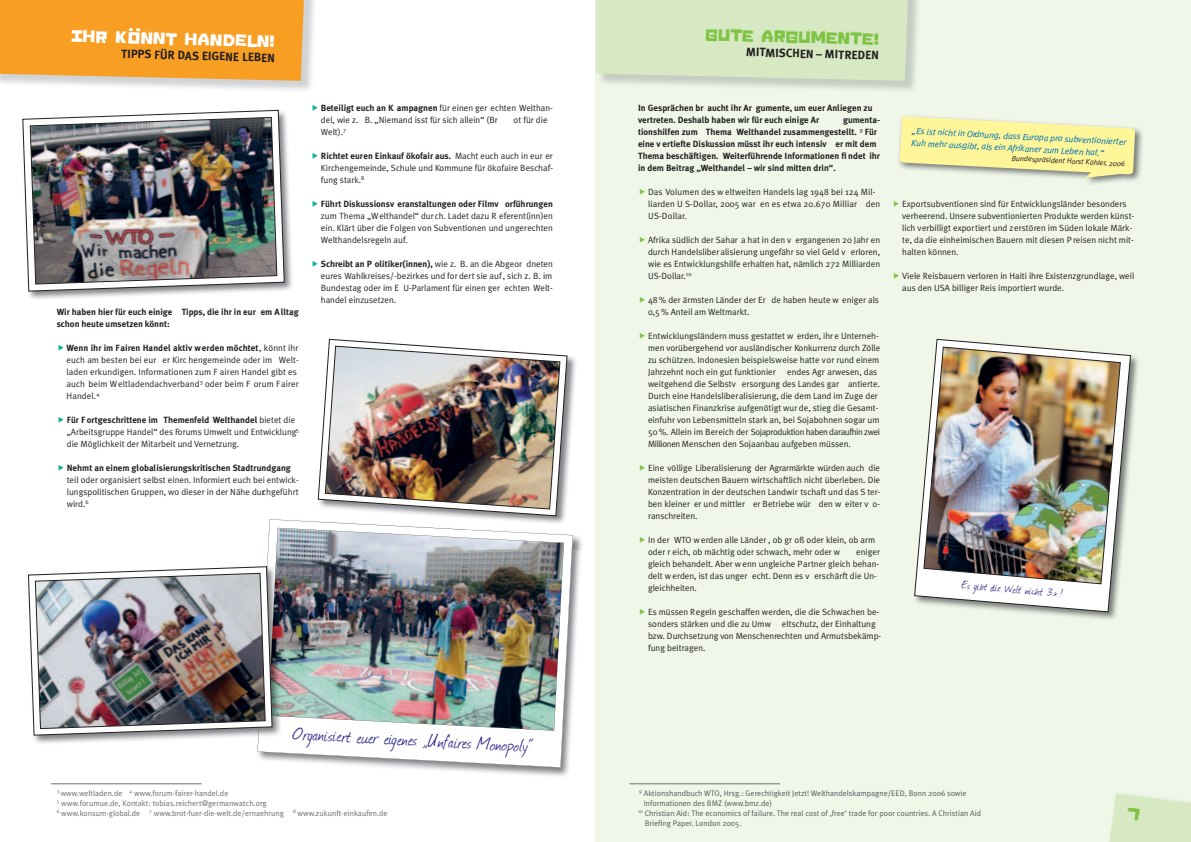
<style>
.page{position:relative;width:1191px;height:842px;background:#fff}
.page>*{position:absolute;margin:0;border:0;box-sizing:border-box;transform-origin:0 0}
.t1{font:21px "Journal";color:#343190}
.t2{font:15px "Sinking Ship";color:#fff}
.t3{font:15px "Sinking Ship";color:#7fc344}
.t4{font:13.6px "Journal";color:#343190}
.t5{font:700 12px "Meta Plus";color:#231f20}
.t6{font:9px/12px "Meta Plus Normal";color:#231f20}
.t7{font:700 9px/12px "Meta Plus";color:#231f20}
.t8{font:italic 9px/12px "Meta Plus Normal";color:#006fb9}
.t9{font:8px "Meta Plus Normal";color:#57585a}
.t10{font:8px/10px "Meta Plus Normal";color:#6c6d70}
.t11{font:italic 7.5px "Meta Plus Normal";color:#231f20}
.s1{font-family:"Meta Plus Normal";font-weight:400}
.s2{font-family:"Meta Plus";font-weight:700}
</style>
<div class="page">
<hr style="left:51px;top:783px;width:151px;height:1px;background:#6c6d70">
<div style="left:595px;top:0;width:596px;height:842px;background:#f0f7e9"></div>
<hr style="left:629px;top:783px;width:151px;height:1px;background:#6c6d70">
<div style="left:595px;top:0;width:313px;height:81px;background:#d6e9c2"></div>
<div style="left:0;top:0;width:304px;height:81px;background:#f79e23"></div>
<img style="left:1076px;top:128px;width:67px;height:56px">
<svg style="left:899px;top:116px;width:236px;height:62px"></svg>
<img style="left:22px;top:109px;width:270px;height:190px">
<svg style="left:23px;top:110px;width:261px;height:181px"></svg>
<img style="left:30px;top:117px;width:247px;height:167px">
<img style="left:573px;top:536px;width:9px;height:14px">
<img style="left:553px;top:550px;width:28px;height:226px">
<svg style="left:257px;top:519px;width:316px;height:248px"></svg>
<img style="left:268px;top:528px;width:296px;height:203px">
<img style="left:316px;top:338px;width:260px;height:192px">
<img style="left:466px;top:522px;width:2px;height:8px">
<img style="left:316px;top:522px;width:150px;height:8px">
<svg style="left:318px;top:339px;width:249px;height:177px"></svg>
<img style="left:325px;top:346px;width:235px;height:163px">
<img style="left:33px;top:565px;width:225px;height:183px">
<img style="left:267px;top:565px;width:18px;height:183px">
<img style="left:258px;top:565px;width:9px;height:183px">
<img style="left:272px;top:565px;width:13px;height:152px">
<img style="left:268px;top:565px;width:8px;height:150px">
<svg style="left:28px;top:566px;width:244px;height:169px"></svg>
<img style="left:35px;top:573px;width:230px;height:156px">
<img style="left:936px;top:338px;width:202px;height:282px">
<svg style="left:914px;top:339px;width:216px;height:273px"></svg>
<img style="left:923px;top:347px;width:197px;height:237px">
<svg style="left:1109px;top:793px;width:82px;height:49px;background:#d9eac7"></svg>
<h2 class="t2" style="left:72px;top:27px;width:206px;rotate:2deg">Ihr k nnt handeln!</h2>
<h3 class="t5" style="left:121px;top:47px;width:155px;rotate:1deg">TIPPS FÜR DAS EIGENE LEBEN</h3>
<h2 class="t3" style="left:706px;top:26px;width:175px;rotate:2deg">Gute Argumente!</h2>
<h3 class="t5" style="left:746px;top:46px;width:135px;rotate:1deg">MITMISCHEN – MITREDEN</h3>
<p class="t7" style="left:57px;top:306px;width:244px">Wir haben hier für euch einige Tipps, die ihr in eur em A lltag schon heute umsetzen könnt:</p>
<p class="t7" style="left:67px;top:342px;width:233px">Wenn ihr im Fairen Handel aktiv werden möchtet<span class="s1">, könnt ihr</span></p>
<p class="t6" style="left:67px;top:354px;width:234px">euch am besten bei eur er Kirc hengemeinde oder im Welt&shy;laden erkundigen. Informationen zum F airen Handel gibt es auch beim Weltladendachverband<sup>3</sup> oder beim F orum F airer Handel.<sup>4</sup></p>
<p class="t7" style="left:67px;top:414px;width:230px">Für F ortgeschrittene im Themenfeld Welthandel <span class="s1">bietet die</span></p>
<p class="t6" style="left:67px;top:426px;width:233px">„Arbeitsgruppe Handel“ des Forums Umwelt und Entwicklung<sup>5 </sup>die Möglichkeit der Mitarbeit und Vernetzung.</p>
<p class="t7" style="left:67px;top:462px;width:226px">Nehmt an einem globalisierungskritischen Stadtrundgang</p>
<p class="t6" style="left:67px;top:474px;width:233px;text-align:justify">teil oder organisiert selbst einen. Informiert euch bei entwick&shy;lungspolitischen Gruppen, wo dieser in der Nähe durchgeführt wird.<sup>6</sup></p>
<p class="t6" style="left:321px;top:102px;width:233px"><span class="s2">Beteiligt euch an K ampagnen</span> für einen ger echten Welthan&shy;del, wie z. B. „Niemand isst für sich allein“ (Br</p>
<p class="t6" style="left:513px;top:114px;width:36px">ot für die</p>
<p class="t6" style="left:321px;top:126px;width:27px">Welt).<sup>7</sup></p>
<p class="t7" style="left:321px;top:150px;width:233px">Richtet euren Einkauf ökofair aus. <span class="s1">Macht euch auch in eur er</span></p>
<p class="t6" style="left:321px;top:162px;width:234px">Kirchengemeinde, Schule und Kommune für ökofaire Beschaf&shy;fung stark.<sup>8</sup></p>
<p class="t7" style="left:321px;top:198px;width:233px">Führt Diskussionsv eranstaltungen oder Filmv orführungen</p>
<p class="t6" style="left:321px;top:210px;width:234px;text-align:justify">zum Thema „Welthandel“ durch. Ladet dazu R eferent(inn)en ein. Klärt über die Folgen von Subventionen und ungerechten Welthandelsregeln auf.</p>
<p class="t7" style="left:321px;top:258px;width:234px">Schreibt an P olitiker(innen), <span class="s1">wie z. B. an die Abgeor dneten</span></p>
<p class="t6" style="left:321px;top:270px;width:233px;text-align:justify">eures Wahlkreises/-bezirkes und for dert sie auf , sich z. B. im Bundestag oder im E U-Parlament für einen ger echten Welt&shy;handel einzusetzen.</p>
<p class="t7" style="left:638px;top:102px;width:236px">In Gesprächen br aucht ihr Ar gumente, um euer Anliegen zu vertreten. Deshalb haben wir für euch einige Ar</p>
<p class="t7" style="left:638px;top:114px;width:244px;text-indent:205px">gumenta&shy;tionshilfen zum Thema Welthandel zusammengestellt. <sup>9</sup> Für eine v ertiefte Diskussion müsst ihr euch intensiv er mit dem Thema beschäftigen. Weiterführende Informationen fi ndet ihr in dem Beitrag „Welthandel – wir sind mitten drin“.</p>
<p class="t6" style="left:648px;top:186px;width:233px">Das Volumen des w eltweiten Handels lag 1948 bei 124 Mil&shy;liarden U S-Dollar, 2005 war en es etwa 20.670 Milliar den<br>US-Dollar.</p>
<p class="t6" style="left:648px;top:234px;width:234px;text-align:justify">Afrika südlich der Sahar a hat in den v ergangenen 20 Jahr en durch Handelsliberalisierung ungefähr so viel Geld v erloren, wie es Entwicklungshilfe erhalten hat, nämlich 272 Milliarden US-Dollar.<sup>10</sup></p>
<p class="t6" style="left:648px;top:294px;width:232px">48 % der ärmsten Länder der Er de haben heute w eniger als<br>0,5 % Anteil am Weltmarkt.</p>
<p class="t6" style="left:648px;top:330px;width:234px">Entwicklungsländern muss gestattet w erden, ihr e Unterneh&shy;men vorübergehend vor ausländischer Konkurrenz durch Zölle zu schützen. Indonesien beispielsweise hatte vor rund einem Jahrzehnt noch ein gut funktionier</p>
<p class="t6" style="left:648px;top:366px;width:233px;text-indent:139px">endes Agr arwesen, das weitgehend die Selbstv ersorgung des Landes gar antierte.<br>Durch eine Handelsliberalisierung, die dem Land im Zuge der asiatischen Finanzkrise aufgenötigt wur de, stieg die Gesamt&shy;einfuhr von Lebensmitteln stark an, bei Sojabohnen sogar um 50 %. Allein im Bereich der Sojaproduktion haben daraufhin zwei Millionen Menschen den Sojaanbau aufgeben müssen.</p>
<p class="t6" style="left:648px;top:462px;width:234px;text-align:justify">Eine völlige Liberalisierung der Agrarmärkte würden auch die meisten deutschen Bauern wirtschaftlich nicht überleben. Die Konzentration in der deutschen Landwir tschaft und das S ter&shy;ben kleiner er und mittler er Betriebe wür den w eiter v o&shy;ranschreiten.</p>
<p class="t6" style="left:648px;top:534px;width:228px">In der WTO w erden alle Länder , ob gr oß oder klein, ob arm oder r eich, ob mächtig oder schwach, mehr oder w</p>
<p class="t6" style="left:648px;top:546px;width:233px;text-indent:208px">eniger gleich behandelt. Aber w enn ungleiche Partner gleich behan&shy;delt w erden, ist das unger echt. Denn es v erschärft die Un&shy;gleichheiten.</p>
<p class="t6" style="left:648px;top:606px;width:235px">Es müssen Regeln geschaffen werden, die die Schwachen be&shy;sonders stärken und die zu Umw eltschutz, der Einhaltung bzw. Durchsetzung von Menschenrechten und Armutsbekämp&shy;fung beitragen.</p>
<p class="t8" style="left:912px;top:125px;width:216px;rotate:3deg">„Es ist nicht in Ordnung, dass Europa pro subventionierter<br>Kuh mehr ausgibt, als ein Afrikaner zum Leben hat.“</p>
<p class="t11" style="left:1011px;top:154px;width:115px;rotate:3deg">Bundespräsident Horst Köhler, 2006</p>
<p class="t6" style="left:902px;top:198px;width:234px">Exportsubventionen sind für Entwicklungsländer besonders verheerend. Unsere subventionierten Produkte werden künst&shy;lich verbilligt exportiert und zerstören im Süden lokale Märk&shy;te, da die einheimischen Bauern mit diesen P reisen nicht mit&shy;halten können.</p>
<p class="t6" style="left:902px;top:270px;width:234px">Viele Reisbauern verloren in Haiti ihre Existenzgrundlage, weil aus den USA billiger Reis importiert wurde.</p>
<h3 class="t4" style="left:962px;top:575px;width:103px;rotate:5deg">Es gibt die Welt nicht 3x !</h3>
<h1 class="t1" style="left:294px;top:719px;width:242px;rotate:3deg">Organisiert euer eigenes „Unfaires Monopoly“</h1>
<p class="t10" style="left:57px;top:788px;width:332px"><sup>3</sup> www.weltladen.de <sup>4</sup> www.forum-fairer-handel.de<br><sup>5</sup> www.forumue.de, Kontakt: tobias.reichert@germanwatch.org<br><sup>6</sup> www.konsum-global.de <sup>7</sup> www.brot-fuer-die-welt.de/ernaehrung <sup>8</sup> www.zukunft-einkaufen.de</p>
<p class="t9" style="left:639px;top:788px;width:329px"><sup>9</sup> Aktionshandbuch WTO, Hrsg.: Gerechtigkeit Jetzt! Welthandelskampagne/EED, Bonn 2006 sowie</p>
<p class="t9" style="left:644px;top:798px;width:130px">Informationen des BMZ (www.bmz.de)</p>
<p class="t9" style="left:638px;top:808px;width:344px"><sup>10</sup> Christian Aid: The economics of failure. The real cost of ‚free‘ trade for poor countries. A Christian Aid</p>
<p class="t9" style="left:645px;top:818px;width:98px">Briefing Paper. London 2005.</p>
</div>
